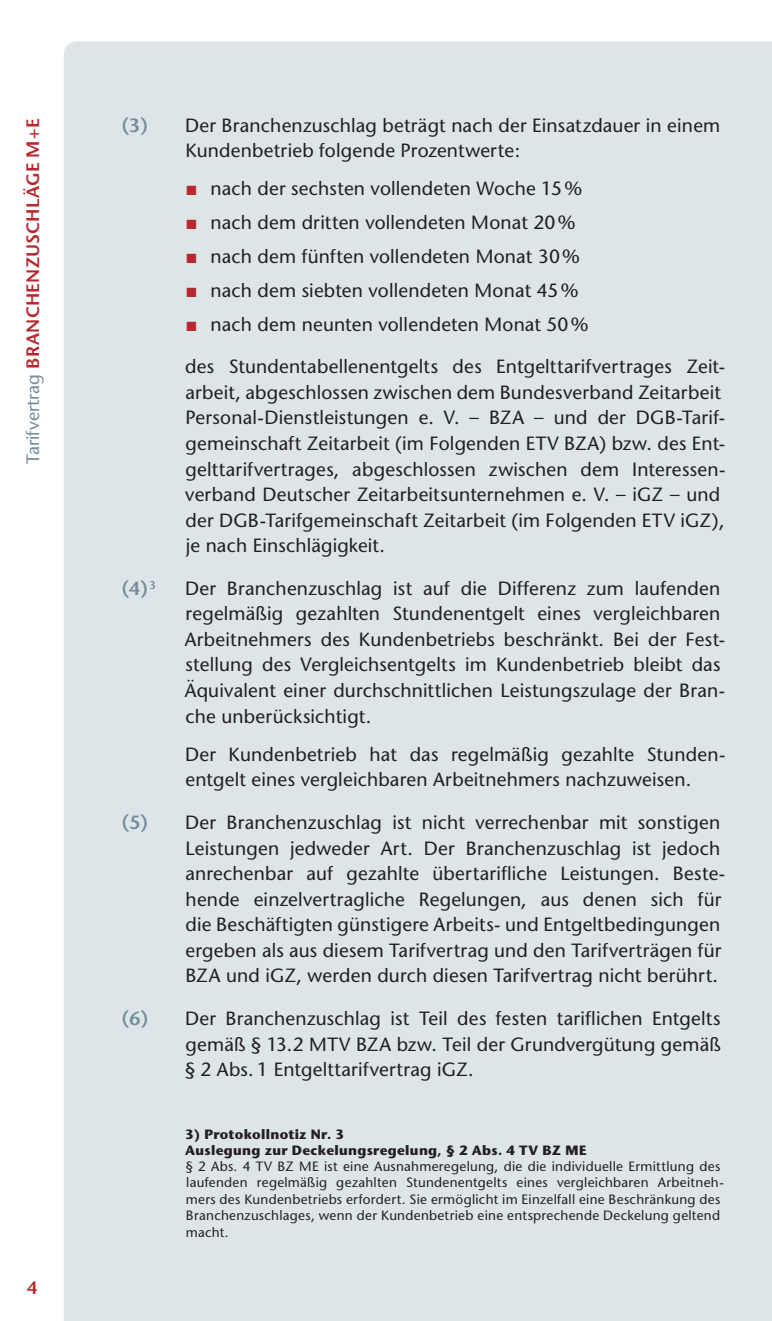
<style>
.page{position:relative;width:772px;height:1321px;background:#fff}
.page>*{position:absolute;margin:0;border:0;box-sizing:border-box;transform-origin:0 0}
.t1{font:19.12px/25.4px "Stone Sans";letter-spacing:.01em;color:#231f20}
.t2{font:600 19.12px "Stone Sans";color:#758c99}
.t3{font:600 18px "Stone Sans";letter-spacing:.015em;color:#b7282e}
.t4{font:13.5px/16.4px "Stone Sans";letter-spacing:.02em;color:#231f20}
.t5{font:700 13.5px/15.8px "Stone Sans";letter-spacing:.025em;color:#231f20}
.s1{font-weight:400;color:#758c99}
.s2{font-weight:600;color:#758c99}
.s3{color:#b7282e}
</style>
<div class="page">
<div style="left:64px;top:41px;width:708px;height:1279px;background:#dde5e9"></div>
<p class="t3" style="left:22px;top:464px;width:345px;rotate:-90deg"><span class="s1">Tarifvertrag</span> Branch enzuschlÄGE M+E</p>
<p class="t3" style="left:27px;top:1276px;width:12px">4</p>
<p class="t1" style="left:185px;top:112px;width:536px;text-indent:-64px"><span class="s2">(3)</span> Der Branchenzuschlag beträgt nach der Einsatzdauer in einem<br>Kundenbetrieb folgende Prozentwerte:</p>
<p class="t1" style="left:186px;top:176px;width:397px"><span class="s3">■</span> nach der sechsten vollendeten Woche 15%</p>
<p class="t1" style="left:186px;top:210px;width:391px"><span class="s3">■</span> nach dem dritten vollendeten Monat 20%</p>
<p class="t1" style="left:186px;top:243px;width:395px"><span class="s3">■</span> nach dem fünften vollendeten Monat 30%</p>
<p class="t1" style="left:186px;top:277px;width:394px"><span class="s3">■</span> nach dem siebten vollendeten Monat 45%</p>
<p class="t1" style="left:186px;top:311px;width:404px"><span class="s3">■</span> nach dem neunten vollendeten Monat 50%</p>
<p class="t1" style="left:185px;top:354px;width:542px">des Stundentabellenentgelts des Entgelttarifvertrages Zeit&shy;arbeit, abgeschlossen zwischen dem Bundesverband Zeitarbeit Personal-Dienstleistungen e. V. – BZA – und der DGB-Tarif&shy;gemeinschaft Zeitarbeit (im Folgenden ETV BZA) bzw. des Ent&shy;gelttarifvertrages, abgeschlossen zwischen dem Interessen&shy;verband Deutscher Zeitarbeitsunternehmen e. V. – iGZ – und der DGB-Tarifgemeinschaft Zeitarbeit (im Folgenden ETV iGZ), je nach Einschlägigkeit.</p>
<p class="t2" style="left:121px;top:575px;width:36px">(4)<sup>3</sup></p>
<p class="t1" style="left:185px;top:575px;width:542px">Der Branchenzuschlag ist auf die Differenz zum laufenden regelmäßig gezahlten Stundenentgelt eines vergleichbaren Arbeitnehmers des Kundenbetriebs beschränkt. Bei der Fest&shy;stellung des Vergleichsentgelts im Kundenbetrieb bleibt das Äquivalent einer durchschnittlichen Leistungszulage der Bran&shy;che unberücksichtigt.</p>
<p class="t1" style="left:185px;top:741px;width:542px">Der Kundenbetrieb hat das regelmäßig gezahlte Stunden&shy;entgelt eines vergleichbaren Arbeitnehmers nachzuweisen.</p>
<p class="t1" style="left:185px;top:809px;width:541px;text-indent:-64px"><span class="s2">(5)</span> Der Branchenzuschlag ist nicht verrechenbar mit sonstigen Leistungen jedweder Art. Der Branchenzuschlag ist jedoch anrechenbar auf gezahlte übertarifliche Leistungen. Beste&shy;hende einzelvertragliche Regelungen, aus denen sich für die Beschäftigten günstigere Arbeits- und Entgeltbedingungen ergeben als aus diesem Tarifvertrag und den Tarifverträgen für BZA und iGZ, werden durch diesen Tarifvertrag nicht berührt.</p>
<p class="t1" style="left:185px;top:1005px;width:537px;text-align:justify;text-indent:-64px"><span class="s2">(6)</span> Der Branchenzuschlag ist Teil des festen tariflichen Entgelts gemäß § 13.2 MTV BZA bzw. Teil der Grundvergütung gemäß § 2 Abs. 1 Entgelttarifvertrag iGZ.</p>
<p class="t5" style="left:185px;top:1126px;width:403px">3) Protokollnotiz Nr. 3<br>Auslegung zur Deckelungsregelung, § 2 Abs. 4 TV BZ ME</p>
<p class="t4" style="left:186px;top:1157px;width:540px">§ 2 Abs. 4 TV BZ ME ist eine Ausnahmeregelung, die die individuelle Ermittlung des laufenden regelmäßig gezahlten Stundenentgelts eines vergleichbaren Arbeitneh&shy;mers des Kundenbetriebs erfordert. Sie ermöglicht im Einzelfall eine Beschränkung des Branchenzuschlages, wenn der Kundenbetrieb eine entsprechende Deckelung geltend macht.</p>
</div>
